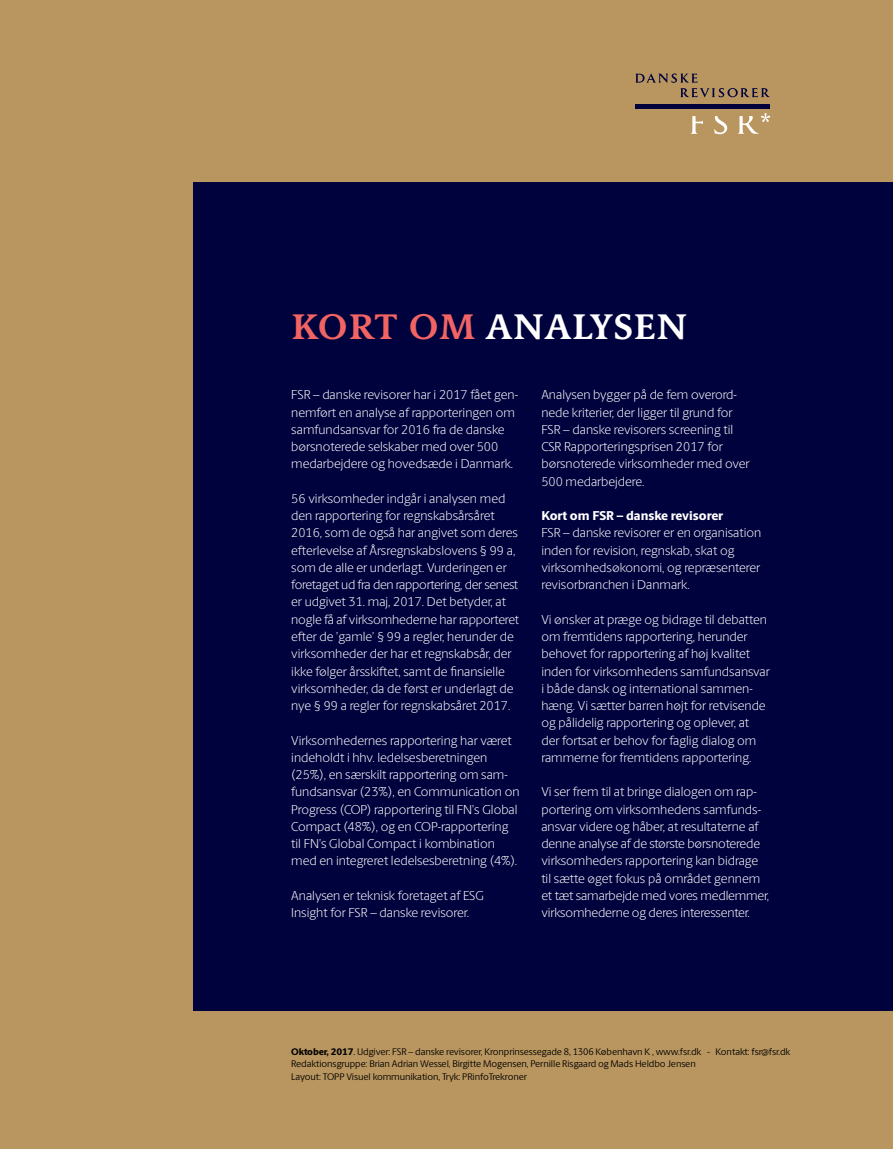
<style>
.page{position:relative;width:893px;height:1149px;background:#fff}
.page>*{position:absolute;margin:0;border:0;box-sizing:border-box;transform-origin:0 0}
.t1{font:500 48.15px "Berling Serif Text";letter-spacing:.005em;color:#fff}
.t2{font:300 12.9px/17.2px "Berling Sans";color:#fff}
.t3{font:800 12.9px "Berling Sans";color:#fff}
.t4{font:9.6px/12.3px "Berling Sans";letter-spacing:-.01em;color:#000}
.s1{color:#f16463}
.s2{font-weight:800}
</style>
<div class="page">
<div style="left:0;top:0;width:893px;height:1148px;background:#b9965f"></div>
<div style="left:193px;top:182px;width:700px;height:828px;background:#00023d"></div>
<div style="left:635px;top:104px;width:135px;height:5px;background:#00023d"></div>
<svg style="left:635px;top:73px;width:135px;height:24px"></svg>
<svg style="left:691px;top:113px;width:79px;height:21px"></svg>
<h1 class="t1" style="left:291px;top:294px;width:398px"><span class="s1">kort om</span> analysen</h1>
<p class="t2" style="left:291px;top:386px;width:228px">FSR – danske revisorer har i 2017 fået gen&shy;nemført en analyse af rapporteringen om samfundsansvar for 2016 fra de danske børsnoterede selskaber med over 500 medarbejdere og hovedsæde i Danmark.</p>
<p class="t2" style="left:291px;top:489px;width:229px">56 virksomheder indgår i analysen med den rapportering for regnskabsårsåret 2016, som de også har angivet som deres efterlevelse af Årsregnskabslovens § 99 a, som de alle er underlagt. Vurderingen er foretaget ud fra den rapportering, der senest er udgivet 31. maj, 2017. Det betyder, at nogle få af virksomhederne har rapporteret efter de ’gamle’ § 99 a regler, herunder de virksomheder der har et regnskabsår, der ikke følger årsskiftet, samt de finansielle virksomheder, da de først er underlagt de nye § 99 a regler for regnskabsåret 2017.</p>
<p class="t2" style="left:291px;top:731px;width:230px">Virksomhedernes rapportering har været indeholdt i hhv. ledelsesberetningen (25%), en særskilt rapportering om sam&shy;fundsansvar (23%), en Communication on Progress (COP) rapportering til FN’s Global Compact (48%), og en COP-rapportering til FN’s Global Compact i kombination med en integreret ledelsesberetning (4%).</p>
<p class="t2" style="left:291px;top:886px;width:194px">Analysen er teknisk foretaget af ESG<br>Insight for FSR – danske revisorer.</p>
<p class="t2" style="left:541px;top:386px;width:209px">Analysen bygger på de fem overord&shy;nede kriterier, der ligger til grund for FSR – danske revisorers screening til CSR Rapporteringsprisen 2017 for børsnoterede virksomheder med over 500 medarbejdere.</p>
<p class="t3" style="left:541px;top:507px;width:183px">Kort om FSR – danske revisorer</p>
<p class="t2" style="left:541px;top:524px;width:221px">FSR – danske revisorer er en organisation inden for revision, regnskab, skat og virksomhedsøkonomi, og repræsenterer revisorbranchen i Danmark.</p>
<p class="t2" style="left:541px;top:610px;width:230px">Vi ønsker at præge og bidrage til debatten om fremtidens rapportering, herunder behovet for rapportering af høj kvalitet inden for virksomhedens samfundsansvar i både dansk og international sammen&shy;hæng. Vi sætter barren højt for retvisende og pålidelig rapportering og oplever, at der fortsat er behov for faglig dialog om rammerne for fremtidens rapportering.</p>
<p class="t2" style="left:541px;top:783px;width:229px">Vi ser frem til at bringe dialogen om rap&shy;portering om virksomhedens samfunds&shy;ansvar videre og håber, at resultaterne af denne analyse af de største børsnoterede virksomheders rapportering kan bidrage til sætte øget fokus på området gennem et tæt samarbejde med vores medlemmer, virksomhederne og deres interessenter.</p>
<p class="t4" style="left:291px;top:1045px;width:500px"><span class="s2">Oktober, 2017</span>. Udgiver: FSR – danske revisorer, Kronprinsessegade 8, 1306 København K , www.fsr.dk - Kontakt: fsr@fsr.dk<br>Redaktionsgruppe: Brian Adrian Wessel, Birgitte Mogensen, Pernille Risgaard og Mads Heldbo Jensen<br>Layout: TOPP Visuel kommunikation, Tryk: PRinfoTrekroner</p>
</div>
